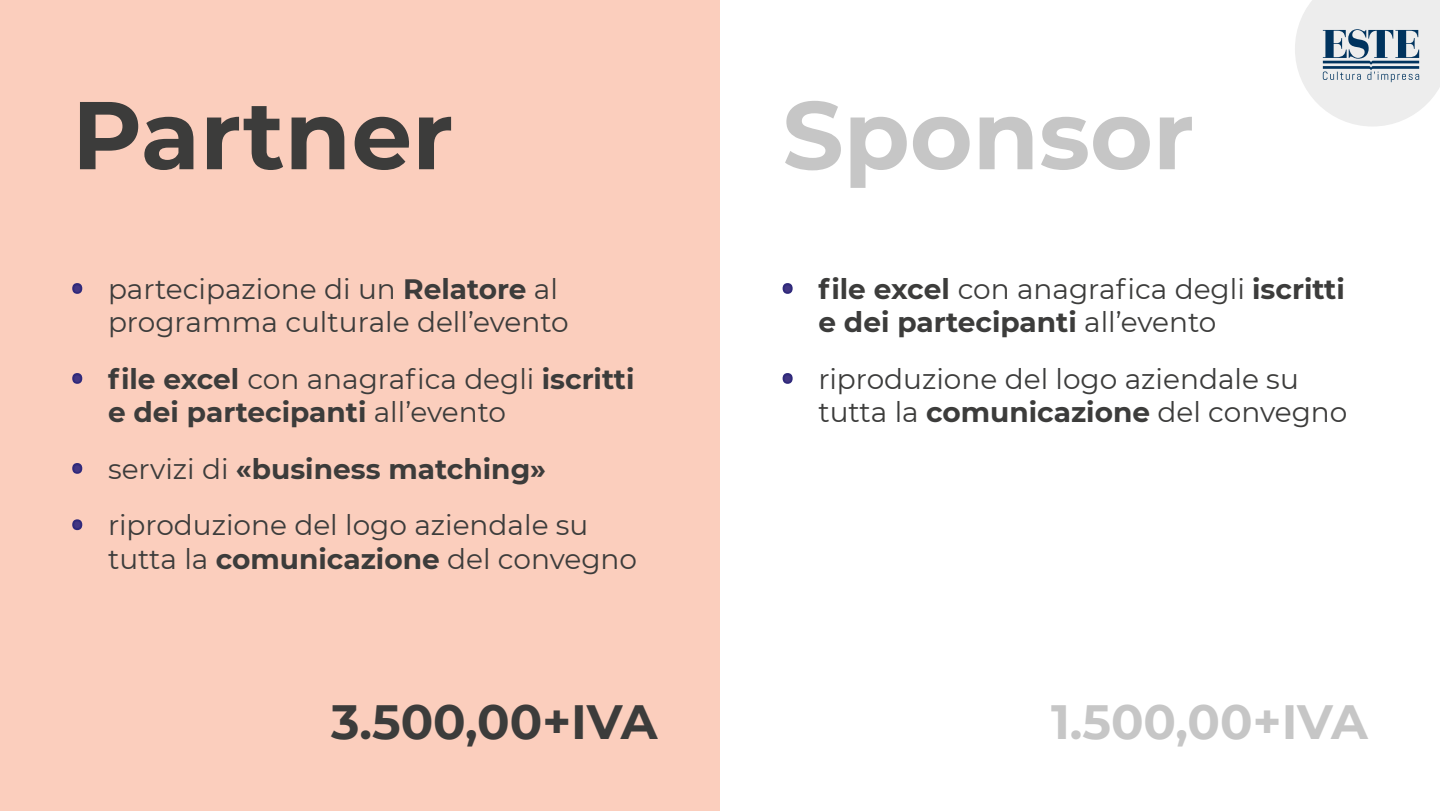
<style>
.page{position:relative;width:1440px;height:811px;background:#fff}
.page>*{position:absolute;margin:0;border:0;box-sizing:border-box;transform-origin:0 0}
.t1{font:700 96px "Montserrat";color:#3c3c3b}
.t2{font:700 96px "Montserrat";color:#c6c6c6}
.t3{font:700 48px "Montserrat";color:#3c3c3b}
.t4{font:700 48px "Montserrat";color:#c6c6c6}
.t5{font:28px/33.6px "Montserrat";color:#3c3c3b}
.t6{font:700 28px/33.6px "Montserrat";color:#3c3c3b}
.s1{font-family:"Open Sans";color:#2f297b}
.s2{font-weight:700}
.s3{font-family:"Open Sans";font-weight:400;color:#2f297b}
.s4{font-weight:400}
</style>
<div class="page">
<div style="left:0;top:0;width:720px;height:810px;background:#fbcebd"></div>
<svg style="left:1295px;top:0;width:145px;height:126px;background:#d7dce0"></svg>
<h1 class="t1" style="left:72px;top:66px;width:383px">Partner</h1>
<p class="t5" style="left:108px;top:271px;width:462px;text-indent:-36px"><span class="s1">•</span> partecipazione di un <span class="s2">Relatore</span> al programma culturale dell’evento</p>
<p class="t6" style="left:108px;top:360px;width:528px;text-indent:-36px"><span class="s3">•</span> file excel <span class="s4">con anagrafica degli</span> iscritti e dei partecipanti <span class="s4">all’evento</span></p>
<p class="t6" style="left:72px;top:450px;width:476px"><span class="s3">•</span> <span class="s4">servizi di</span> «business matching»</p>
<p class="t5" style="left:108px;top:507px;width:531px;text-indent:-36px"><span class="s1">•</span> riproduzione del logo aziendale su tutta la <span class="s2">comunicazione</span> del convegno</p>
<h1 class="t2" style="left:782px;top:66px;width:413px">Sponsor</h1>
<p class="t6" style="left:818px;top:270px;width:528px;text-indent:-36px"><span class="s3">•</span> file excel <span class="s4">con anagrafica degli</span> iscritti e dei partecipanti <span class="s4">all’evento</span></p>
<p class="t5" style="left:818px;top:361px;width:531px;text-indent:-36px"><span class="s1">•</span> riproduzione del logo aziendale su tutta la <span class="s2">comunicazione</span> del convegno</p>
<h2 class="t3" style="left:331px;top:686px;width:328px">3.500,00+IVA</h2>
<h2 class="t4" style="left:1051px;top:686px;width:318px">1.500,00+IVA</h2>
</div>
